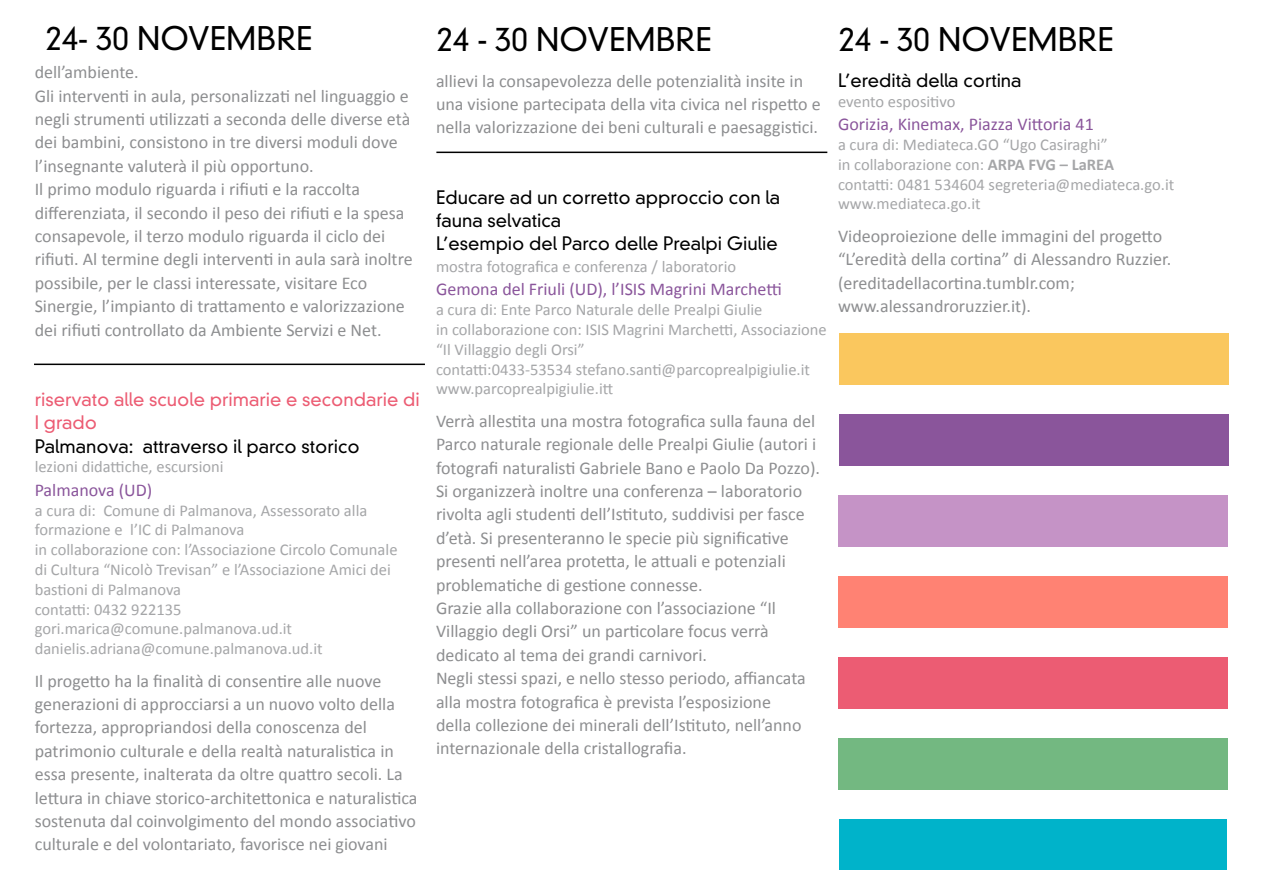
<style>
.page{position:relative;width:1263px;height:893px;background:#fff}
.page>*{position:absolute;margin:0;border:0;box-sizing:border-box;transform-origin:0 0}
.t1{font:300 31.5px "DIN Neuzeit Grotesk Std";color:#000}
.t2{font:18px/23.4px "Calibri";color:#8d8e90}
.t3{font:300 18px/23.4px "DIN Neuzeit Grotesk Std";color:#000}
.t4{font:18px "Calibri";color:#8a559b}
.t5{font:300 18px/23.4px "DIN Neuzeit Grotesk Std";color:#ec5c73}
.t6{font:16.5px/19.8px "Calibri";color:#a5a6a8}
.s1{font-weight:700}
</style>
<div class="page">
<div style="left:839px;top:819px;width:388px;height:50px;background:#00b3ca"></div>
<div style="left:838px;top:738px;width:390px;height:51px;background:#73b881"></div>
<div style="left:838px;top:657px;width:390px;height:51px;background:#ec5c73"></div>
<div style="left:838px;top:576px;width:390px;height:51px;background:#ff8273"></div>
<div style="left:838px;top:495px;width:390px;height:52px;background:#c593c6"></div>
<div style="left:839px;top:414px;width:390px;height:52px;background:#8a559b"></div>
<div style="left:839px;top:333px;width:390px;height:52px;background:#fac75e"></div>
<hr style="left:34px;top:364px;width:391px;height:1px;background:#000">
<hr style="left:436px;top:152px;width:391px;height:1px;background:#000">
<h1 class="t1" style="left:46px;top:19px;width:268px">24- 30 NOVEMBRE</h1>
<p class="t2" style="left:35px;top:61px;width:379px">dell’ambiente.<br>Gli interventi in aula, personalizzati nel linguaggio e negli strumenti utilizzati a seconda delle diverse età dei bambini, consistono in tre diversi moduli dove l’insegnante valuterà il più opportuno.<br>Il primo modulo riguarda i rifiuti e la raccolta differenziata, il secondo il peso dei rifiuti e la spesa consapevole, il terzo modulo riguarda il ciclo dei rifiuti. Al termine degli interventi in aula sarà inoltre possibile, per le classi interessate, visitare Eco Sinergie, l’impianto di trattamento e valorizzazione dei rifiuti controllato da Ambiente Servizi e Net.</p>
<p class="t5" style="left:35px;top:388px;width:386px">riservato alle scuole primarie e secondarie di<br>I grado</p>
<p class="t3" style="left:35px;top:434px;width:327px">Palmanova: attraverso il parco storico</p>
<p class="t6" style="left:35px;top:457px;width:190px">lezioni didattiche, escursioni</p>
<p class="t4" style="left:35px;top:478px;width:119px">Palmanova (UD)</p>
<p class="t6" style="left:35px;top:500px;width:364px">a cura di: Comune di Palmanova, Assessorato alla formazione e l’IC di Palmanova<br>in collaborazione con: l’Associazione Circolo Comunale di Cultura “Nicolò Trevisan” e l’Associazione Amici dei bastioni di Palmanova<br>contatti: 0432 922135 gori.marica@comune.palmanova.ud.it danielis.adriana@comune.palmanova.ud.it</p>
<p class="t2" style="left:35px;top:669px;width:384px">Il progetto ha la finalità di consentire alle nuove generazioni di approcciarsi a un nuovo volto della fortezza, appropriandosi della conoscenza del patrimonio culturale e della realtà naturalistica in essa presente, inalterata da oltre quattro secoli. La lettura in chiave storico-architettonica e naturalistica sostenuta dal coinvolgimento del mondo associativo culturale e del volontariato, favorisce nei giovani</p>
<h1 class="t1" style="left:437px;top:20px;width:276px">24 - 30 NOVEMBRE</h1>
<p class="t2" style="left:436px;top:69px;width:386px">allievi la consapevolezza delle potenzialità insite in una visione partecipata della vita civica nel rispetto e nella valorizzazione dei beni culturali e paesaggistici.</p>
<p class="t3" style="left:436px;top:185px;width:345px">Educare ad un corretto approccio con la fauna selvatica<br>L’esempio del Parco delle Prealpi Giulie</p>
<p class="t6" style="left:436px;top:257px;width:302px">mostra fotografica e conferenza / laboratorio</p>
<p class="t4" style="left:436px;top:278px;width:347px">Gemona del Friuli (UD), l’ISIS Magrini Marchetti</p>
<p class="t6" style="left:436px;top:300px;width:392px">a cura di: Ente Parco Naturale delle Prealpi Giulie<br>in collaborazione con: ISIS Magrini Marchetti, Associazione “Il Villaggio degli Orsi”<br>contatti:0433-53534 stefano.santi@parcoprealpigiulie.it www.parcoprealpigiulie.itt</p>
<p class="t2" style="left:436px;top:409px;width:385px">Verrà allestita una mostra fotografica sulla fauna del Parco naturale regionale delle Prealpi Giulie (autori i fotografi naturalisti Gabriele Bano e Paolo Da Pozzo).<br>Si organizzerà inoltre una conferenza – laboratorio rivolta agli studenti dell’Istituto, suddivisi per fasce d’età. Si presenteranno le specie più significative presenti nell’area protetta, le attuali e potenziali problematiche di gestione connesse.<br>Grazie alla collaborazione con l’associazione “Il Villaggio degli Orsi” un particolare focus verrà dedicato al tema dei grandi carnivori.<br>Negli stessi spazi, e nello stesso periodo, affiancata alla mostra fotografica è prevista l’esposizione<br>della collezione dei minerali dell’Istituto, nell’anno internazionale della cristallografia.</p>
<h1 class="t1" style="left:839px;top:20px;width:276px">24 - 30 NOVEMBRE</h1>
<p class="t3" style="left:838px;top:69px;width:185px">L’eredità della cortina</p>
<p class="t6" style="left:838px;top:91px;width:119px">evento espositivo</p>
<p class="t4" style="left:838px;top:113px;width:257px">Gorizia, Kinemax, Piazza Vittoria 41</p>
<p class="t6" style="left:838px;top:135px;width:338px">a cura di: Mediateca.GO “Ugo Casiraghi”<br>in collaborazione con: <span class="s1">ARPA FVG – LaREA<br></span>contatti: 0481 534604 segreteria@mediateca.go.it www.mediateca.go.it</p>
<p class="t2" style="left:838px;top:224px;width:335px">Videoproiezione delle immagini del progetto “L’eredità della cortina” di Alessandro Ruzzier. (ereditadellacortina.tumblr.com; www.alessandroruzzier.it).</p>
</div>
